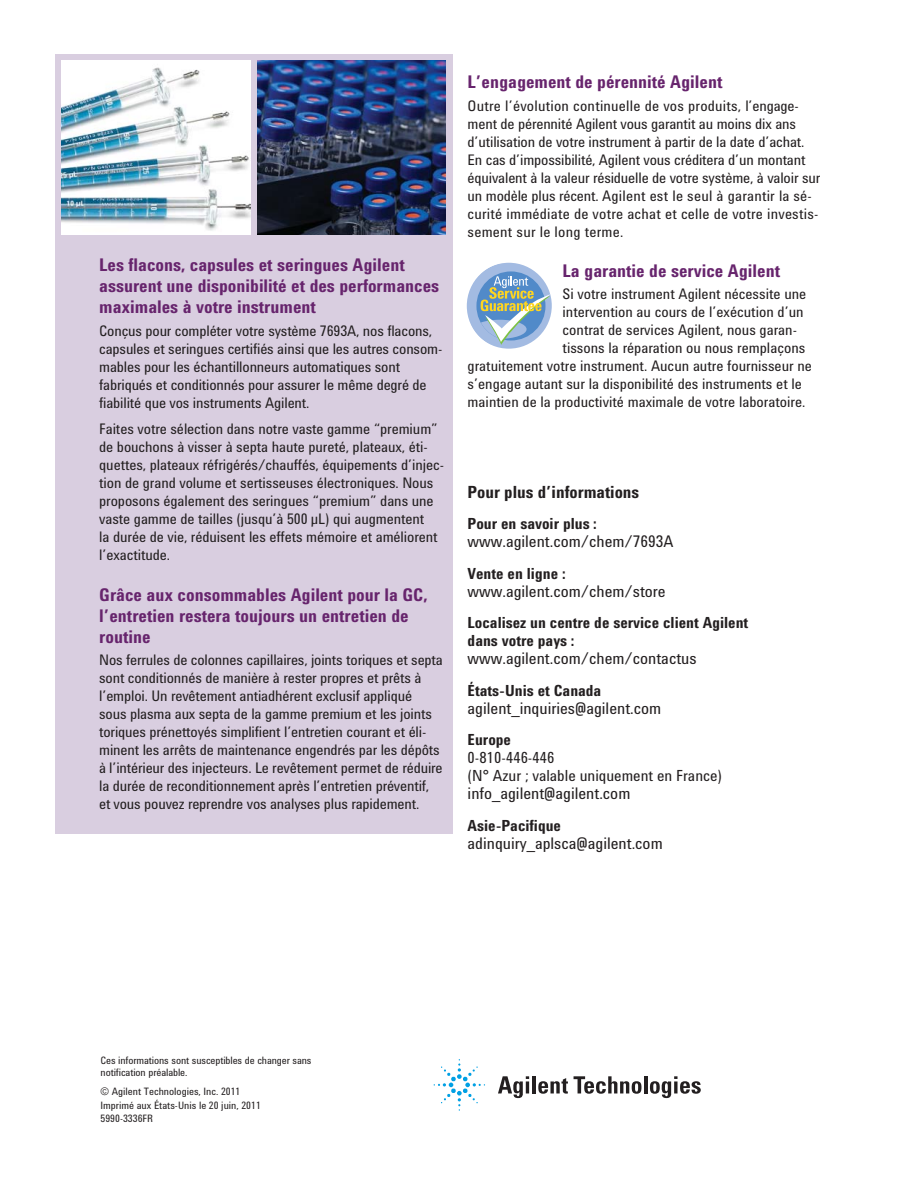
<style>
.page{position:relative;width:918px;height:1188px;background:#fff}
.page>*{position:absolute;margin:0;border:0;box-sizing:border-box;transform-origin:0 0}
.t1{font:700 18px/21px "Agilent Condensed CFF";color:#67246d}
.t2{font:700 17.25px "Agilent Condensed CFF";color:#231f20}
.t3{font:16.5px "Agilent Condensed CFF";color:#231f20}
.t4{font:700 15.75px/18px "Agilent Condensed CFF";color:#231f20}
.t5{font:15.75px/18px "Agilent Condensed CFF";color:#231f20}
.t6{font:15px/18px "Agilent Condensed CFF";letter-spacing:-.01em;color:#231f20}
.t7{font:10.5px/13.5px "Agilent Condensed CFF";letter-spacing:-.01em;color:#231f20}
</style>
<div class="page">
<div style="left:55px;top:54px;width:398px;height:779px;background:#d9cee0"></div>
<svg style="left:467px;top:263px;width:85px;height:86px"></svg>
<img style="left:257px;top:60px;width:189px;height:174px">
<img style="left:62px;top:60px;width:188px;height:174px">
<svg style="left:498px;top:1076px;width:31px;height:22px"></svg>
<hr style="left:532px;top:1076px;width:4px;height:17px;background:#231f20">
<svg style="left:538px;top:1078px;width:30px;height:16px"></svg>
<svg style="left:574px;top:1076px;width:67px;height:18px"></svg>
<hr style="left:644px;top:1076px;width:3px;height:17px;background:#231f20">
<svg style="left:650px;top:1076px;width:51px;height:22px"></svg>
<svg style="left:434px;top:1059px;width:51px;height:52px"></svg>
<p class="t1" style="left:99px;top:257px;width:342px">Les flacons, capsules et seringues Agilent assurent une disponibilité et des performances maximales à votre instrument</p>
<p class="t6" style="left:99px;top:323px;width:345px">Conçus pour compléter votre système 7693A, nos flacons, capsules et seringues certifiés ainsi que les autres consom&shy;mables pour les échantillonneurs automatiques sont fabriqués et conditionnés pour assurer le même degré de fiabilité que vos instruments Agilent.</p>
<p class="t6" style="left:99px;top:422px;width:346px">Faites votre sélection dans notre vaste gamme “premium” de bouchons à visser à septa haute pureté, plateaux, éti&shy;quettes, plateaux réfrigérés/chauffés, équipements d’injec&shy;tion de grand volume et sertisseuses électroniques. Nous proposons également des seringues “premium” dans une vaste gamme de tailles (jusqu’à 500 μL) qui augmentent<br>la durée de vie, réduisent les effets mémoire et améliorent l’exactitude.</p>
<p class="t1" style="left:99px;top:586px;width:330px">Grâce aux consommables Agilent pour la GC, l’entretien restera toujours un entretien de routine</p>
<p class="t6" style="left:99px;top:653px;width:345px">Nos ferrules de colonnes capillaires, joints toriques et septa sont conditionnés de manière à rester propres et prêts à l’emploi. Un revêtement antiadhérent exclusif appliqué sous plasma aux septa de la gamme premium et les joints toriques prénettoyés simplifient l’entretien courant et éli&shy;minent les arrêts de maintenance engendrés par les dépôts à l’intérieur des injecteurs. Le revêtement permet de réduire la durée de reconditionnement après l’entretien préventif, et vous pouvez reprendre vos analyses plus rapidement.</p>
<p class="t1" style="left:468px;top:74px;width:256px">L’engagement de pérennité Agilent</p>
<p class="t6" style="left:468px;top:98px;width:354px">Outre l’évolution continuelle de vos produits, l’engage&shy;ment de pérennité Agilent vous garantit au moins dix ans d’utilisation de votre instrument à partir de la date d’achat.<br>En cas d’impossibilité, Agilent vous créditera d’un montant équivalent à la valeur résiduelle de votre système, à valoir sur un modèle plus récent. Agilent est le seul à garantir la sé&shy;curité immédiate de votre achat et celle de votre investis&shy;sement sur le long terme.</p>
<p class="t1" style="left:563px;top:262px;width:219px">La garantie de service Agilent</p>
<p class="t6" style="left:563px;top:287px;width:245px">Si votre instrument Agilent nécessite une</p>
<p class="t6" style="left:563px;top:305px;width:243px">intervention au cours de l’exécution d’un</p>
<p class="t6" style="left:563px;top:323px;width:236px">contrat de services Agilent, nous garan-</p>
<p class="t6" style="left:563px;top:341px;width:244px">tissons la réparation ou nous remplaçons</p>
<p class="t6" style="left:468px;top:359px;width:346px">gratuitement votre instrument. Aucun autre fournisseur ne</p>
<p class="t6" style="left:468px;top:377px;width:336px">s’engage autant sur la disponibilité des instruments et le</p>
<p class="t6" style="left:468px;top:395px;width:339px">maintien de la productivité maximale de votre laboratoire.</p>
<p class="t2" style="left:468px;top:486px;width:173px">Pour plus d’informations</p>
<p class="t4" style="left:468px;top:517px;width:131px">Pour en savoir plus :</p>
<p class="t3" style="left:468px;top:536px;width:207px">www.agilent.com/chem/7693A</p>
<p class="t4" style="left:468px;top:566px;width:100px">Vente en ligne :</p>
<p class="t3" style="left:468px;top:585px;width:200px">www.agilent.com/chem/store</p>
<p class="t4" style="left:468px;top:616px;width:282px">Localisez un centre de service client Agilent dans votre pays :</p>
<p class="t3" style="left:468px;top:653px;width:231px">www.agilent.com/chem/contactus</p>
<p class="t4" style="left:468px;top:683px;width:135px">États-Unis et Canada</p>
<p class="t3" style="left:468px;top:702px;width:195px">agilent_inquiries@agilent.com</p>
<p class="t4" style="left:468px;top:733px;width:45px">Europe</p>
<p class="t5" style="left:468px;top:751px;width:256px">0-810-446-446<br>(N° Azur ; valable uniquement en France)</p>
<p class="t3" style="left:468px;top:788px;width:164px">info_agilent@agilent.com</p>
<p class="t4" style="left:468px;top:818px;width:95px">Asie-Pacifique</p>
<p class="t3" style="left:468px;top:837px;width:197px">adinquiry_aplsca@agilent.com</p>
<p class="t7" style="left:101px;top:1056px;width:212px;line-height:12px">Ces informations sont susceptibles de changer sans notification préalable.</p>
<p class="t7" style="left:101px;top:1086px;width:162px">© Agilent Technologies, Inc. 2011<br>Imprimé aux États-Unis le 20 juin, 2011<br>5990-3336FR</p>
</div>
